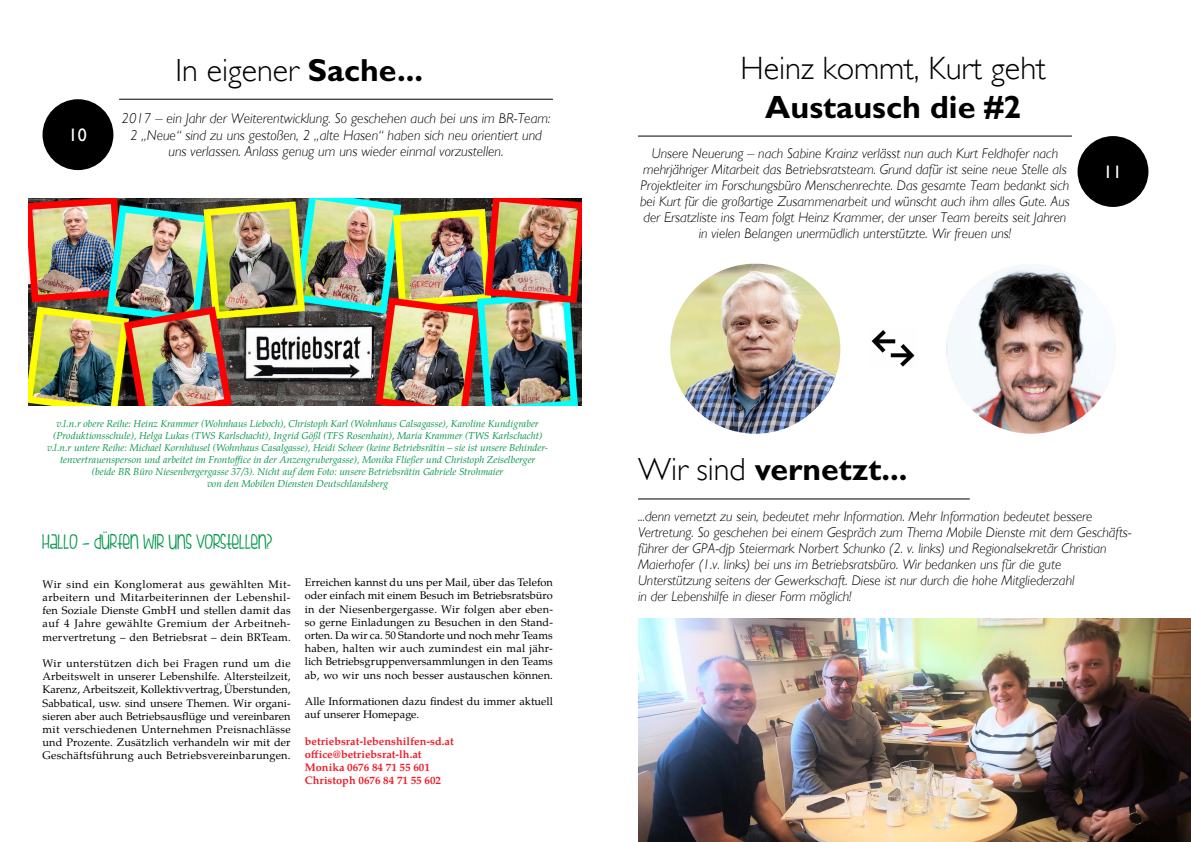
<style>
.page{position:relative;width:1191px;height:842px;background:#fff}
.page>*{position:absolute;margin:0;border:0;box-sizing:border-box;transform-origin:0 0}
.t1{font:300 32.3px "Gill Sans";color:#000}
.t2{font:700 32.3px "Gill Sans";color:#000}
.t3{font:700 32px "Gill Sans";color:#000}
.t4{font:300 32px "Gill Sans";color:#000}
.t5{font:22px "FIS Hfingers";color:#009648}
.t6{font:18px "Gill Sans";color:#fff}
.t7{font:italic 300 14.3px/16.3px "Gill Sans";color:#000;text-align:center}
.t8{font:italic 300 14px/16px "Gill Sans";color:#000;text-align:center}
.t9{font:11px/13.2px "Te X Gyre Pagella";letter-spacing:.01em;color:#000;text-align:justify}
.t10{font:700 11px/13.2px "Te X Gyre Pagella";color:#ed1c29}
.t11{font:italic 10px/12px "Te X Gyre Pagella";color:#009648;text-align:center}
.s1{font-weight:700}
.s2{font-weight:300}
</style>
<div class="page">
<div style="left:1077px;top:136px;width:71px;height:71px;background:#000;border-radius:50%"></div>
<img style="left:670px;top:264px;width:170px;height:170px;border-radius:84px">
<img style="left:946px;top:264px;width:170px;height:170px;border-radius:85px">
<img style="left:871px;top:330px;width:44px;height:37px">
<img style="left:28px;top:198px;width:553px;height:207px">
<hr style="left:638px;top:498px;width:331px;height:1px;background:#000">
<img style="left:638px;top:618px;width:553px;height:224px">
<div style="left:43px;top:99px;width:70px;height:71px;background:#000;border-radius:50%"></div>
<hr style="left:119px;top:99px;width:434px;height:1px;background:#000">
<hr style="left:638px;top:136px;width:433px;height:1px;background:#000">
<h3 class="t6" style="left:68px;top:124px;width:20px">10</h3>
<h2 class="t4" style="left:176px;top:51px;width:249px">In eigener <span class="s1">Sache...</span></h2>
<h3 class="t7" style="left:122px;top:110px;width:430px">2017 – ein Jahr der Weiterentwicklung. So geschehen auch bei uns im BR-Team:<br>2 „Neue“ sind zu uns gestoßen, 2 „alte Hasen“ haben sich neu orientiert und uns verlassen. Anlass genug um uns wieder einmal vorzustellen.</h3>
<p class="t11" style="left:47px;top:417px;width:502px">v.l.n.r obere Reihe: Heinz Krammer (Wohnhaus Lieboch), Christoph Karl (Wohnhaus Calsagasse), Karoline Kundigraber (Produktionsschule), Helga Lukas (TWS Karlschacht), Ingrid Gößl (TFS Rosenhain), Maria Krammer (TWS Karlschacht) v.l.n.r untere Reihe: Michael Kornhäusel (Wohnhaus Casalgasse), Heidi Scheer (keine Betriebsrätin – sie ist unsere Behinder&shy;tenvertrauensperson und arbeitet im Frontoffice in der Anzengrubergasse), Monika Fließer und Christoph Zeiselberger (beide BR Büro Niesenbergergasse 37/3). Nicht auf dem Foto: unsere Betriebsrätin Gabriele Strohmaier<br>von den Mobilen Diensten Deutschlandsberg</p>
<h3 class="t5" style="left:43px;top:529px;width:231px">HALLO – DÜRFEN WIR UNS VORSTELLEN?</h3>
<p class="t9" style="left:43px;top:577px;width:250px">Wir sind ein Konglomerat aus gewählten Mit&shy;arbeitern und Mitarbeiterinnen der Lebenshil&shy;fen Soziale Dienste GmbH und stellen damit das auf 4 Jahre gewählte Gremium der Arbeitneh&shy;mervertretung – den Betriebsrat – dein BRTeam.</p>
<p class="t9" style="left:43px;top:656px;width:250px">Wir unterstützen dich bei Fragen rund um die Arbeitswelt in unserer Lebenshilfe. Altersteilzeit, Karenz, Arbeitszeit, Kollektivvertrag, Überstunden, Sabbatical, usw. sind unsere Themen. Wir organi&shy;sieren aber auch Betriebsausflüge und vereinbaren mit verschiedenen Unternehmen Preisnachlässe und Prozente. Zusätzlich verhandeln wir mit der Geschäftsführung auch Betriebsvereinbarungen.</p>
<p class="t9" style="left:305px;top:575px;width:250px">Erreichen kannst du uns per Mail, über das Telefon oder einfach mit einem Besuch im Betriebsratsbüro in der Niesenbergergasse. Wir folgen aber eben&shy;so gerne Einladungen zu Besuchen in den Stand&shy;orten. Da wir ca. 50 Standorte und noch mehr Teams haben, halten wir auch zumindest ein mal jähr&shy;lich Betriebsgruppenversammlungen in den Teams ab, wo wir uns noch besser austauschen können.</p>
<p class="t9" style="left:305px;top:694px;width:250px">Alle Informationen dazu findest du immer aktuell auf unserer Homepage.</p>
<p class="t10" style="left:305px;top:733px;width:150px">betriebsrat-lebenshilfen-sd.at office@betriebsrat-lh.at<br>Monika 0676 84 71 55 601<br>Christoph 0676 84 71 55 602</p>
<h1 class="t1" style="left:740px;top:49px;width:307px">Heinz kommt, Kurt geht</h1>
<h1 class="t2" style="left:765px;top:88px;width:257px">Austausch die #2</h1>
<p class="t8" style="left:640px;top:145px;width:431px">Unsere Neuerung – nach Sabine Krainz verlässt nun auch Kurt Feldhofer nach mehrjähriger Mitarbeit das Betriebsratsteam. Grund dafür ist seine neue Stelle als Projektleiter im Forschungsbüro Menschenrechte. Das gesamte Team bedankt sich bei Kurt für die großartige Zusammenarbeit und wünscht auch ihm alles Gute. Aus der Ersatzliste ins Team folgt Heinz Krammer, der unser Team bereits seit Jahren in vielen Belangen unermüdlich unterstützte. Wir freuen uns!</p>
<h3 class="t6" style="left:1103px;top:161px;width:20px">11</h3>
<h2 class="t3" style="left:638px;top:451px;width:271px"><span class="s2">Wir sind</span> vernetzt...</h2>
<p class="t8" style="left:638px;top:508px;width:495px;text-align:left">...denn vernetzt zu sein, bedeutet mehr Information. Mehr Information bedeutet bessere Vertretung. So geschehen bei einem Gespräch zum Thema Mobile Dienste mit dem Geschäfts&shy;führer der GPA-djp Steiermark Norbert Schunko (2. v. links) und Regionalsekretär Christian Maierhofer (1.v. links) bei uns im Betriebsratsbüro. Wir bedanken uns für die gute Unterstützung seitens der Gewerkschaft. Diese ist nur durch die hohe Mitgliederzahl<br>in der Lebenshilfe in dieser Form möglich!</p>
</div>
